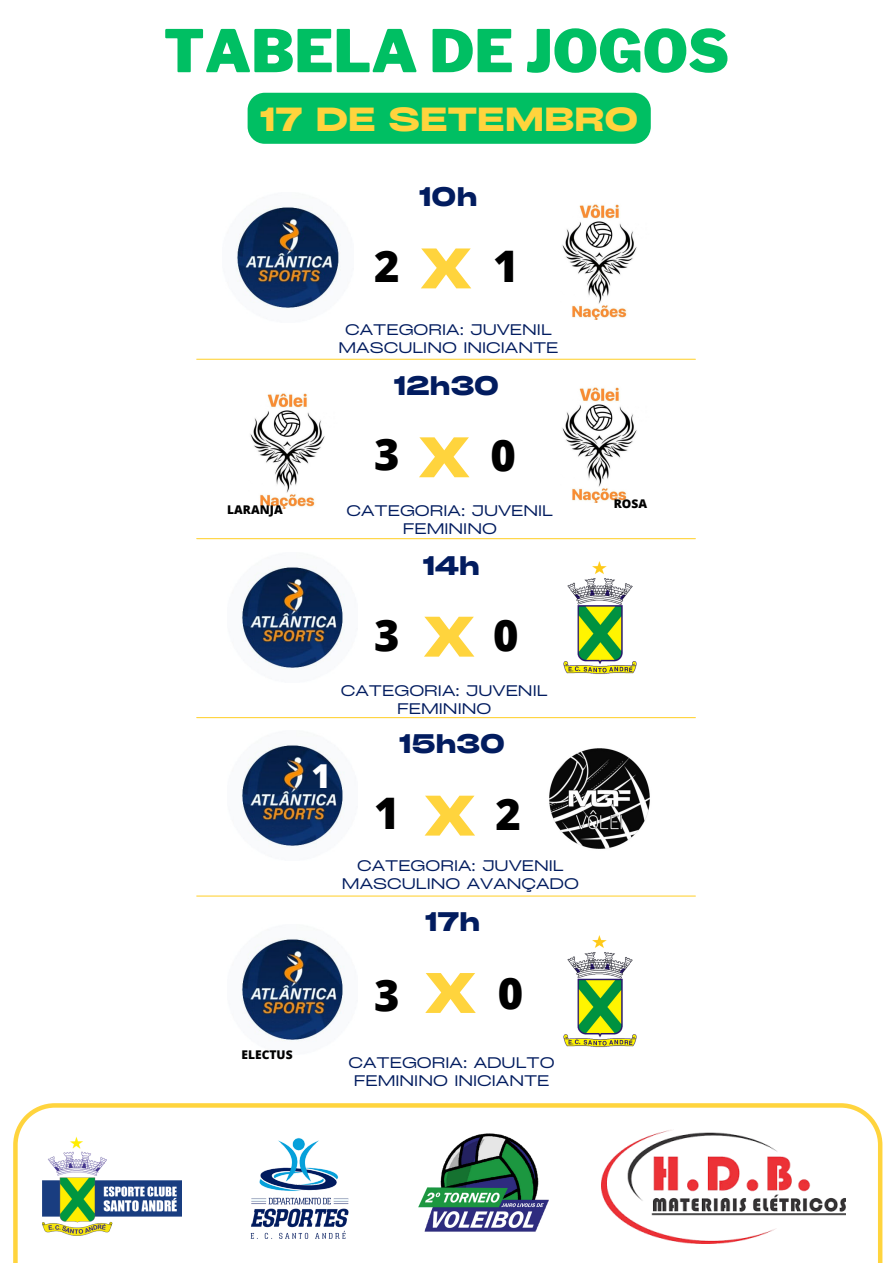
<style>
.page{position:relative;width:893px;height:1264px;background:#fff}
.page>*{position:absolute;margin:0;border:0;box-sizing:border-box;transform-origin:0 0}
.t1{font:900 58.35px "Libre Franklin";color:#00bf63}
.t2{font:700 54.6px "Cy Grotesk Grand";color:#ffd43d}
.t3{font:800 43.5px "Open Sans";color:#000}
.t4{font:800 33px "Open Sans";color:#fff}
.t5{font:700 31.95px "Cy Grotesk Grand";color:#ffd43d}
.t6{font:700 25.8px "Cy Grotesk Grand";color:#021c5f}
.t7{font:14.7px/18.3px "Cy Grotesk Grand";color:#021c5f;text-align:center}
.t8{font:800 12px "Open Sans";color:#000}
</style>
<div class="page">
<hr style="left:197px;top:359px;width:498px;height:1px;background:#ffd43d">
<hr style="left:197px;top:538px;width:498px;height:1px;background:#ffd43d">
<hr style="left:197px;top:717px;width:498px;height:1px;background:#ffd43d">
<hr style="left:197px;top:895px;width:498px;height:1px;background:#ffd43d">
<svg style="left:13px;top:1103px;width:869px;height:159px"></svg>
<div style="left:247px;top:93px;width:403px;height:51px;background:#00bf63;border-radius:17px"></div>
<img style="left:562px;top:204px;width:75px;height:115px">
<img style="left:236px;top:206px;width:104px;height:103px">
<img style="left:250px;top:393px;width:75px;height:115px">
<img style="left:562px;top:387px;width:75px;height:115px">
<img style="left:241px;top:566px;width:102px;height:103px">
<img style="left:563px;top:561px;width:73px;height:113px">
<img style="left:241px;top:744px;width:102px;height:103px">
<img style="left:241px;top:938px;width:102px;height:103px">
<img style="left:563px;top:935px;width:73px;height:113px">
<img style="left:549px;top:748px;width:101px;height:101px">
<img style="left:42px;top:1132px;width:139px;height:108px">
<img style="left:229px;top:1116px;width:139px;height:140px">
<img style="left:415px;top:1133px;width:139px;height:107px">
<img style="left:601px;top:1129px;width:244px;height:114px">
<p class="t1" style="left:164px;top:16px;width:567px">TABELA DE JOGOS</p>
<p class="t5" style="left:260px;top:99px;width:379px">17 DE SETEMBRO</p>
<p class="t3" style="left:374px;top:236px;width:27px">2</p>
<p class="t6" style="left:419px;top:180px;width:60px">10h</p>
<p class="t2" style="left:421px;top:234px;width:51px">X</p>
<p class="t3" style="left:493px;top:236px;width:27px">1</p>
<p class="t7" style="left:338px;top:319px;width:221px">CATEGORIA: JUVENIL<br>MASCULINO INICIANTE</p>
<p class="t6" style="left:394px;top:369px;width:106px">12h30</p>
<p class="t8" style="left:227px;top:501px;width:57px">LARANJA</p>
<p class="t8" style="left:241px;top:1045px;width:52px">ELECTUS</p>
<p class="t3" style="left:374px;top:423px;width:27px">3</p>
<p class="t2" style="left:419px;top:422px;width:51px">X</p>
<p class="t3" style="left:490px;top:424px;width:27px">0</p>
<p class="t7" style="left:346px;top:500px;width:208px">CATEGORIA: JUVENIL<br>FEMININO</p>
<p class="t6" style="left:423px;top:548px;width:58px">14h</p>
<p class="t4" style="left:311px;top:752px;width:21px">1</p>
<p class="t3" style="left:374px;top:604px;width:27px">3</p>
<p class="t2" style="left:424px;top:602px;width:51px">X</p>
<p class="t3" style="left:493px;top:604px;width:27px">0</p>
<p class="t7" style="left:341px;top:680px;width:208px">CATEGORIA: JUVENIL<br>FEMININO</p>
<p class="t6" style="left:399px;top:727px;width:107px">15h30</p>
<p class="t3" style="left:374px;top:783px;width:27px">1</p>
<p class="t2" style="left:425px;top:781px;width:51px">X</p>
<p class="t3" style="left:495px;top:783px;width:27px">2</p>
<p class="t7" style="left:342px;top:855px;width:238px">CATEGORIA: JUVENIL<br>MASCULINO AVANÇADO</p>
<p class="t6" style="left:425px;top:905px;width:56px">17h</p>
<p class="t3" style="left:374px;top:964px;width:27px">3</p>
<p class="t2" style="left:425px;top:958px;width:51px">X</p>
<p class="t3" style="left:498px;top:962px;width:27px">0</p>
<p class="t7" style="left:348px;top:1052px;width:208px">CATEGORIA: ADULTO<br>FEMININO INICIANTE</p>
<p class="t8" style="left:613px;top:495px;width:35px">ROSA</p>
</div>
